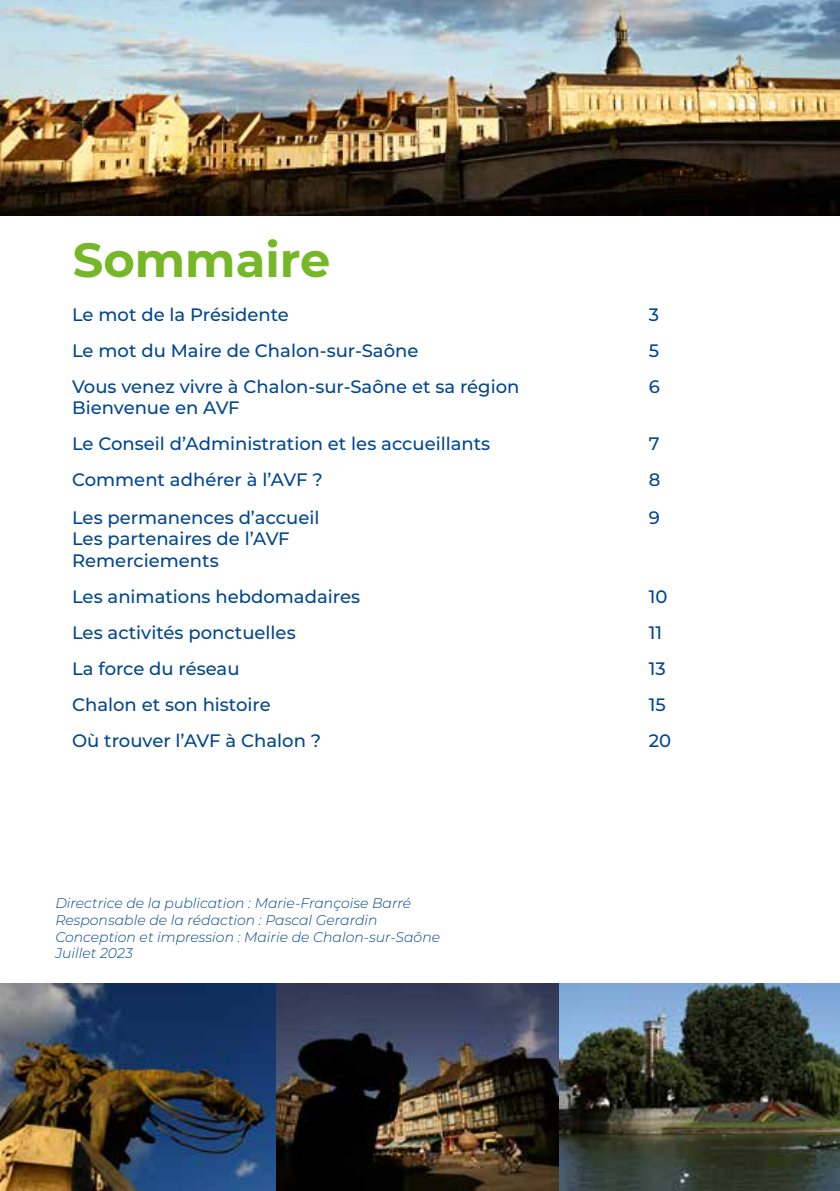
<style>
.page{position:relative;width:840px;height:1191px;background:#fff}
.page>*{position:absolute;margin:0;border:0;box-sizing:border-box;transform-origin:0 0}
.t1{font:700 48px "Montserrat";color:#76b728}
.t2{font:500 18px/36px "Montserrat";color:#004691}
.t3{font:italic 300 14px/16.8px "Montserrat";color:#004691}
</style>
<div class="page">
<img style="left:0;top:983px;width:276px;height:208px">
<img style="left:276px;top:983px;width:563px;height:208px">
<img style="left:0;top:0;width:839px;height:216px">
<h1 class="t1" style="left:73px;top:226px;width:259px">Sommaire</h1>
<p class="t2" style="left:72px;top:295px;width:218px">Le mot de la Présidente</p>
<p class="t2" style="left:648px;top:295px;width:12px">3</p>
<p class="t2" style="left:72px;top:331px;width:348px">Le mot du Maire de Chalon-sur-Saône</p>
<p class="t2" style="left:648px;top:331px;width:12px">5</p>
<p class="t2" style="left:72px;top:367px;width:448px">Vous venez vivre à Chalon-sur-Saône et sa région</p>
<p class="t2" style="left:648px;top:367px;width:13px">6</p>
<p class="t2" style="left:72px;top:389px;width:419px">Bienvenue en AVF<br>Le Conseil d’Administration et les accueillants</p>
<p class="t2" style="left:648px;top:425px;width:12px">7</p>
<p class="t2" style="left:72px;top:461px;width:252px">Comment adhérer à l’AVF ?</p>
<p class="t2" style="left:648px;top:461px;width:13px">8</p>
<p class="t2" style="left:72px;top:499px;width:249px">Les permanences d’accueil</p>
<p class="t2" style="left:648px;top:499px;width:13px">9</p>
<p class="t2" style="left:72px;top:527px;width:219px;line-height:21.6px">Les partenaires de l’AVF<br>Remerciements</p>
<p class="t2" style="left:72px;top:578px;width:289px">Les animations hebdomadaires</p>
<p class="t2" style="left:648px;top:578px;width:20px">10</p>
<p class="t2" style="left:72px;top:614px;width:225px">Les activités ponctuelles</p>
<p class="t2" style="left:648px;top:614px;width:15px">11</p>
<p class="t2" style="left:72px;top:650px;width:169px">La force du réseau</p>
<p class="t2" style="left:648px;top:650px;width:18px">13</p>
<p class="t2" style="left:72px;top:686px;width:200px">Chalon et son histoire</p>
<p class="t2" style="left:648px;top:686px;width:18px">15</p>
<p class="t2" style="left:72px;top:722px;width:250px">Où trouver l’AVF à Chalon ?</p>
<p class="t2" style="left:648px;top:722px;width:24px">20</p>
<p class="t3" style="left:55px;top:894px;width:386px">Directrice de la publication : Marie-Françoise Barré Responsable de la rédaction : Pascal Gerardin Conception et impression : Mairie de Chalon-sur-Saône Juillet 2023</p>
</div>
